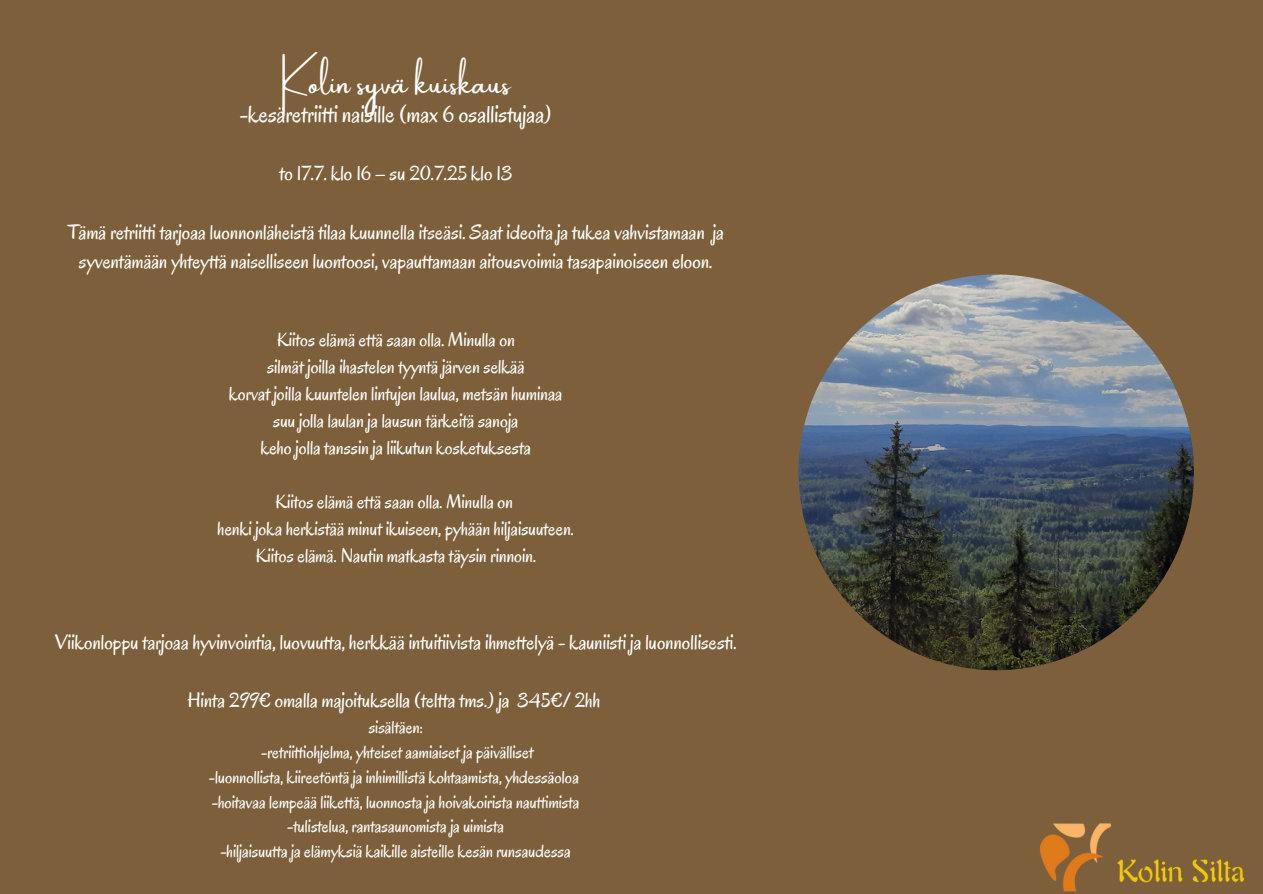
<style>
.page{position:relative;width:1263px;height:894px;background:#fff}
.page>*{position:absolute;margin:0;border:0;box-sizing:border-box;transform-origin:0 0}
.t1{font:30px "Amsterdam One";color:#fff}
.t2{font:24px "Oregano";color:#fff}
.t3{font:21px/29.2px "Oregano";color:#fff;text-align:center}
.t4{font:19.5px/27px "Oregano";color:#fff;text-align:center}
.t5{font:18px "Oregano";color:#fff}
</style>
<div class="page">
<div style="left:0;top:0;width:1263px;height:893px;background:#7d603b"></div>
<img style="left:798px;top:274px;width:396px;height:396px;border-radius:50%">
<img style="left:1040px;top:823px;width:204px;height:69px">
<h2 class="t1" style="left:281px;top:67px;width:231px">Kolin syvä kuiskaus</h2>
<h2 class="t2" style="left:240px;top:99px;width:314px">-kesäretriitti naisille (max 6 osallistujaa)</h2>
<h2 class="t3" style="left:279px;top:159px;width:235px">to 17.7. klo 16 – su 20.7.25 klo 13</h2>
<h2 class="t3" style="left:68px;top:217px;width:658px">Tämä retriitti tarjoaa luonnonläheistä tilaa kuunnella itseäsi. Saat ideoita ja tukea vahvistamaan ja syventämään yhteyttä naiselliseen luontoosi, vapauttamaan aitousvoimia tasapainoiseen eloon.</h2>
<h2 class="t4" style="left:229px;top:326px;width:335px">Kiitos elämä että saan olla. Minulla on<br>silmät joilla ihastelen tyyntä järven selkää<br>korvat joilla kuuntelen lintujen laulua, metsän huminaa suu jolla laulan ja lausun tärkeitä sanoja<br>keho jolla tanssin ja liikutun kosketuksesta</h2>
<h2 class="t4" style="left:218px;top:488px;width:358px">Kiitos elämä että saan olla. Minulla on<br>henki joka herkistää minut ikuiseen, pyhään hiljaisuuteen.<br>Kiitos elämä. Nautin matkasta täysin rinnoin.</h2>
<p class="t3" style="left:55px;top:627px;width:683px">Viikonloppu tarjoaa hyvinvointia, luovuutta, herkkää intuitiivista ihmettelyä - kauniisti ja luonnollisesti.</p>
<p class="t3" style="left:187px;top:685px;width:415px">Hinta 299€ omalla majoituksella (teltta tms.) ja 345€/ 2hh</p>
<p class="t5" style="left:369px;top:715px;width:56px">sisältäen:</p>
<p class="t5" style="left:261px;top:740px;width:274px">-retriittiohjelma, yhteiset aamiaiset ja päivälliset</p>
<p class="t5" style="left:209px;top:765px;width:372px">-luonnollista, kiireetöntä ja inhimillistä kohtaamista, yhdessäoloa</p>
<p class="t5" style="left:212px;top:790px;width:369px">-hoitavaa lempeää liikettä, luonnosta ja hoivakoirista nauttimista</p>
<p class="t5" style="left:287px;top:814px;width:218px">-tulistelua, rantasaunomista ja uimista</p>
<p class="t5" style="left:220px;top:839px;width:352px">-hiljaisuutta ja elämyksiä kaikille aisteille kesän runsaudessa</p>
</div>
